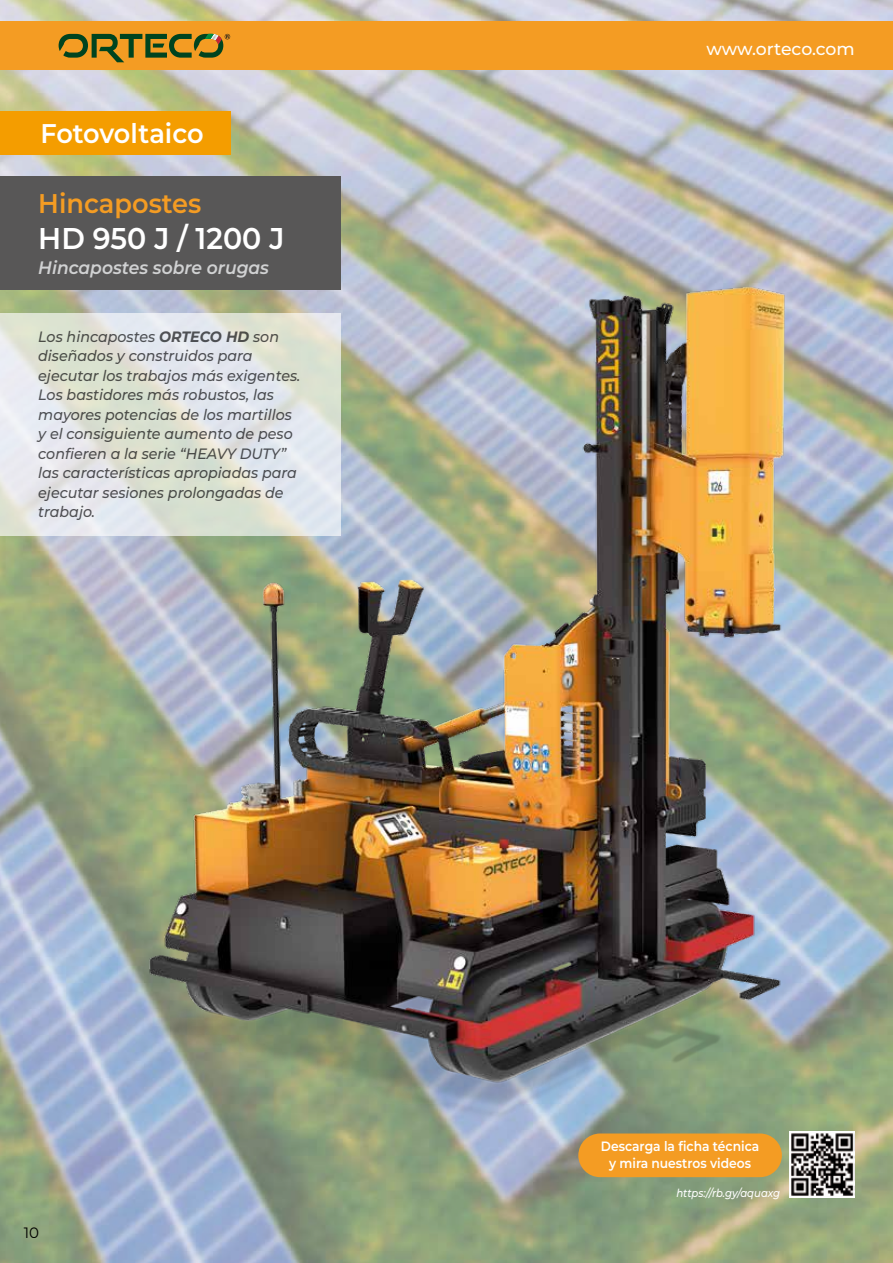
<style>
.page{position:relative;width:893px;height:1263px;background:#fff}
.page>*{position:absolute;margin:0;border:0;box-sizing:border-box;transform-origin:0 0}
.t1{font:600 30px "Montserrat";color:#fff;scale:.95 1}
.t2{font:600 27px "Montserrat";color:#fff;scale:.95 1}
.t3{font:600 27px "Montserrat";color:#f49c23;scale:.95 1}
.t4{font:italic 600 18px "Montserrat";color:#d0d1d2;scale:.95 1}
.t5{font:500 17.25px "Montserrat";letter-spacing:-.01em;color:#fff}
.t6{font:italic 500 15px/19.5px "Montserrat";color:#58585a;scale:.95 1}
.t7{font:15px "Montserrat";color:#000}
.t8{font:600 13.5px/16.5px "Montserrat";color:#fff;text-align:center;scale:.91 1}
.t9{font:italic 500 11.25px "Montserrat";color:#fff;scale:.9 1}
.s1{font-weight:700}
</style>
<div class="page">
<img style="left:0;top:0;width:893px;height:1263px">
<svg style="left:0;top:313px;width:130px;height:223px;background:#e3e5e1"></svg>
<img style="left:790px;top:1132px;width:65px;height:65px">
<div style="left:578px;top:1133px;width:204px;height:44px;background:#f49c23;border-radius:22px"></div>
<img style="left:130px;top:244px;width:763px;height:884px">
<div style="left:0;top:176px;width:340px;height:114px;background:#585757"></div>
<div style="left:0;top:111px;width:230px;height:44px;background:#f49d00"></div>
<div style="left:0;top:21px;width:893px;height:49px;background:#f49c23"></div>
<svg style="left:59px;top:34px;width:171px;height:28px"></svg>
<h2 class="t2" style="left:40px;top:115px;width:173px">Fotovoltaico</h2>
<h2 class="t3" style="left:38px;top:185px;width:173px">Hincapostes</h2>
<h1 class="t1" style="left:38px;top:218px;width:261px">HD 950 J / 1200 J</h1>
<p class="t4" style="left:38px;top:256px;width:244px">Hincapostes sobre orugas</p>
<p class="t6" style="left:38px;top:326px;width:277px">Los hincapostes <span class="s1">ORTECO HD</span> son diseñados y construidos para ejecutar los trabajos más exigentes.<br>Los bastidores más robustos, las mayores potencias de los martillos y el consiguiente aumento de peso confieren a la serie “HEAVY DUTY” las características apropiadas para ejecutar sesiones prolongadas de trabajo.</p>
<p class="t7" style="left:24px;top:1222px;width:17px">10</p>
<p class="t5" style="left:707px;top:37px;width:150px">www.orteco.com</p>
<p class="t8" style="left:601px;top:1138px;width:175px">Descarga la ficha técnica y mira nuestros videos</p>
<p class="t9" style="left:676px;top:1186px;width:117px">https://rb.gy/aquaxg</p>
</div>
